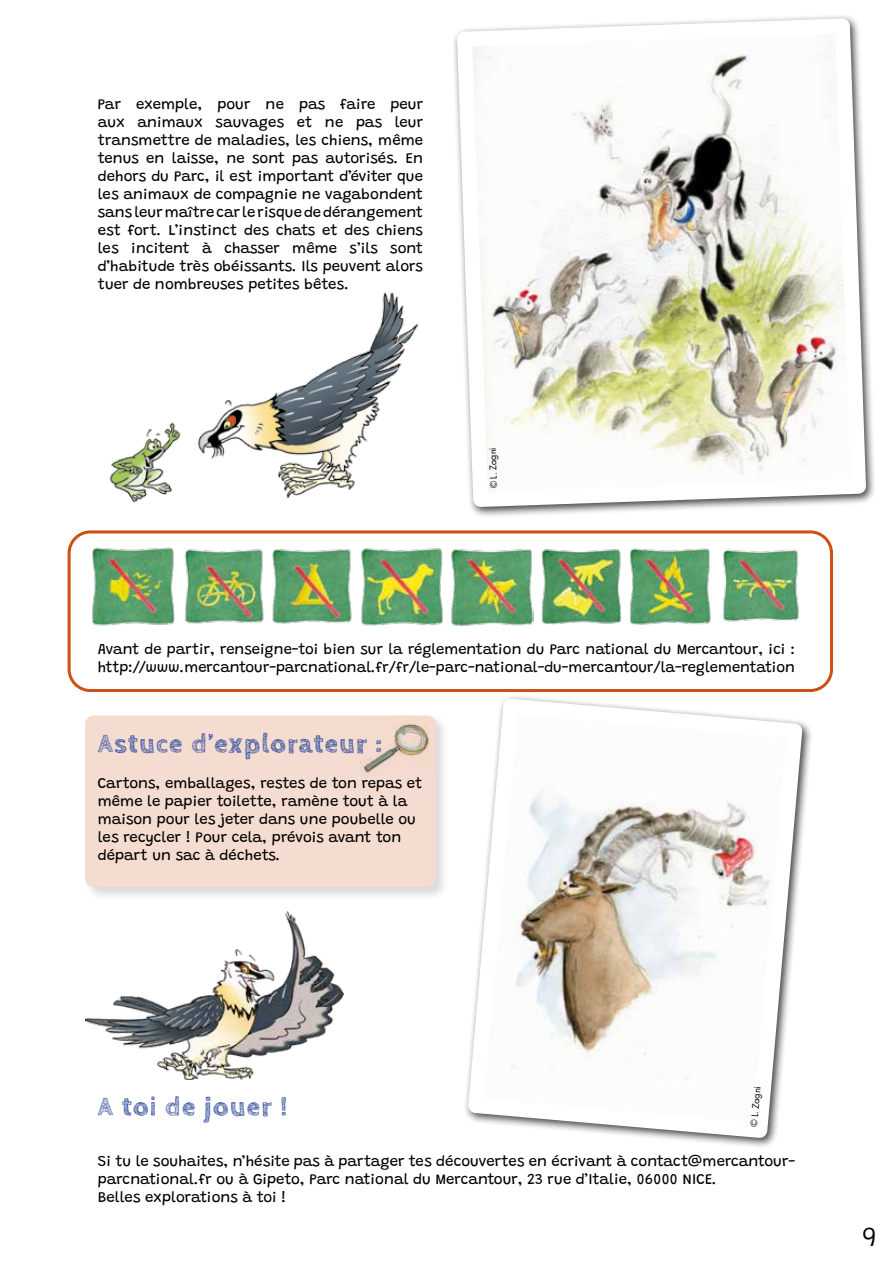
<style>
.page{position:relative;width:893px;height:1263px;background:#fff}
.page>*{position:absolute;margin:0;border:0;box-sizing:border-box;transform-origin:0 0}
.t1{font:700 27px "Cabin Sketch";letter-spacing:.05em;color:#36509f}
.t2{font:300 27px "Grandstander";color:#000}
.t3{font:15px/18px "Grandstander";color:#000}
.t4{font:9px "Futura";color:#000}
</style>
<div class="page">
<div style="left:83px;top:713px;width:367px;height:188px;background:#000;opacity:.75"></div>
<div style="left:85px;top:715px;width:351px;height:172px;background:#f5dcd0;border-radius:9px"></div>
<svg style="left:465px;top:696px;width:346px;height:450px"></svg>
<svg style="left:453px;top:16px;width:421px;height:499px"></svg>
<div style="left:68px;top:530px;width:765px;height:162px;border:3px solid #cf4e12;border-radius:21px"></div>
<img style="left:92px;top:547px;width:83px;height:79px">
<img style="left:272px;top:549px;width:80px;height:75px">
<img style="left:361px;top:548px;width:82px;height:78px">
<img style="left:451px;top:549px;width:82px;height:77px">
<img style="left:541px;top:549px;width:81px;height:76px">
<img style="left:722px;top:549px;width:77px;height:73px">
<img style="left:629px;top:548px;width:82px;height:77px">
<img style="left:184px;top:549px;width:80px;height:75px">
<img style="left:85px;top:911px;width:259px;height:168px">
<img style="left:109px;top:292px;width:310px;height:211px">
<img style="left:360px;top:715px;width:76px;height:58px">
<p class="t3" style="left:98px;top:94px;width:327px;text-align:justify">Par exemple, pour ne pas faire peur aux animaux sauvages et ne pas leur transmettre de maladies, les chiens, même tenus en laisse, ne sont pas autorisés. En dehors du Parc, il est important d’éviter que les animaux de compagnie ne vagabondent sans leur maître car le risque de dérangement est fort. L’instinct des chats et des chiens les incitent à chasser même s’ils sont d’habitude très obéissants. Ils peuvent alors tuer de nombreuses petites bêtes.</p>
<p class="t4" style="left:488px;top:489px;width:43px;rotate:-92deg">© L. Zagni</p>
<p class="t3" style="left:98px;top:639px;width:699px">Avant de partir, renseigne-toi bien sur la réglementation du Parc national du Mercantour, ici : http://www.mercantour-parcnational.fr/fr/le-parc-national-du-mercantour/la-reglementation</p>
<h1 class="t1" style="left:98px;top:728px;width:285px">Astuce d’explorateur :</h1>
<p class="t3" style="left:98px;top:773px;width:326px">Cartons, emballages, restes de ton repas et même le papier toilette, ramène tout à la maison pour les jeter dans une poubelle ou les recycler ! Pour cela, prévois avant ton départ un sac à déchets.</p>
<p class="t4" style="left:748px;top:1126px;width:43px;rotate:-85deg">© L. Zagni</p>
<h1 class="t1" style="left:98px;top:1092px;width:191px">A toi de jouer !</h1>
<p class="t3" style="left:98px;top:1150px;width:699px">Si tu le souhaites, n’hésite pas à partager tes découvertes en écrivant à contact@mercantour&shy;parcnational.fr ou à Gipeto, Parc national du Mercantour, 23 rue d’Italie, 06000 NICE.<br>Belles explorations à toi !</p>
<h1 class="t2" style="left:862px;top:1216px;width:16px">9</h1>
</div>
